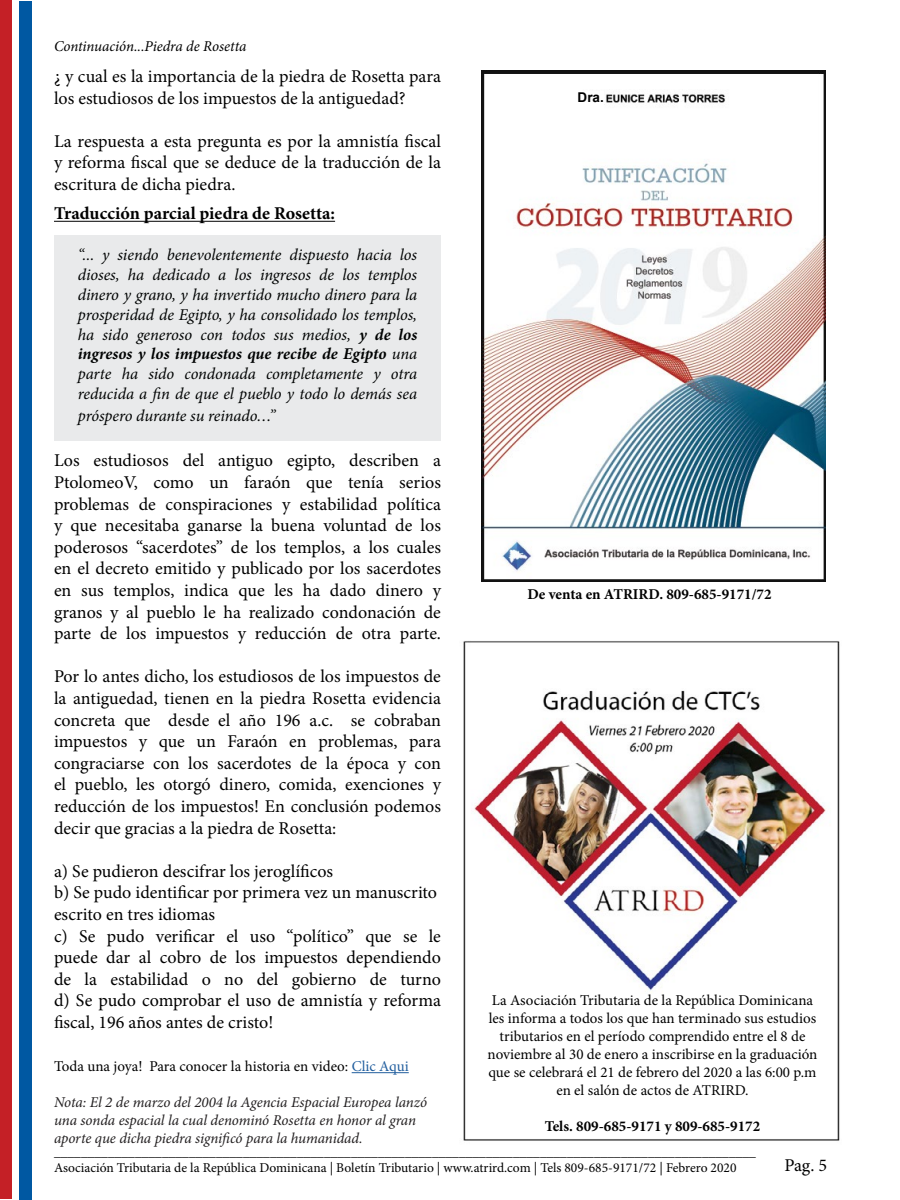
<style>
.page{position:relative;width:900px;height:1200px;background:#fff}
.page>*{position:absolute;margin:0;border:0;box-sizing:border-box;transform-origin:0 0}
.t1{font:18px/21.6px "Minion Pro";color:#000;text-align:justify}
.t2{font:700 18px "Minion Pro";color:#000}
.t3{font:italic 16.5px/19.8px "Minion Pro";letter-spacing:-.01em;color:#000;text-align:justify}
.t4{font:15px/18px "Minion Pro";color:#000;text-align:center}
.t5{font:italic 15px/18px "Minion Pro";letter-spacing:-.005em;color:#221f20}
.t6{font:700 15px "Minion Pro";color:#000}
.t7{font:italic 15px "Minion Pro";letter-spacing:-.005em;color:#000}
.t8{font:13.5px/16.2px "Minion Pro";color:#000}
.t9{font:700 13.5px "Arial";color:#000}
.s1{font-weight:700}
.s2{color:#215e9e}
</style>
<div class="page">
<div style="left:0;top:0;width:12px;height:1198px;background:#c42026"></div>
<div style="left:19px;top:1px;width:12px;height:1198px;background:#0058a2"></div>
<hr style="left:54px;top:221px;width:281px;height:1px;background:#000">
<div style="left:54px;top:235px;width:387px;height:206px;background:#e9eaeb"></div>
<hr style="left:352px;top:1072px;width:57px;height:1px;background:#215e9e">
<img style="left:463px;top:641px;width:377px;height:500px">
<div style="left:479px;top:994px;width:347px;height:144px;background:#fff"></div>
<img style="left:482px;top:70px;width:343px;height:511px">
<div style="left:558px;top:92px;width:45px;height:31px;background:#fff"></div>
<p class="t7" style="left:54px;top:36px;width:194px">Continuación...Piedra de Rosetta</p>
<p class="t1" style="left:54px;top:66px;width:388px">¿ y cual es la importancia de la piedra de Rosetta para los estudiosos de los impuestos de la antiguedad?</p>
<p class="t1" style="left:54px;top:130px;width:389px">La respuesta a esta pregunta es por la amnistía fiscal y reforma fiscal que se deduce de la traducción de la escritura de dicha piedra.</p>
<p class="t2" style="left:54px;top:201px;width:283px">Traducción parcial piedra de Rosetta:</p>
<p class="t3" style="left:78px;top:245px;width:341px">“... y siendo benevolentemente dispuesto hacia los dioses, ha dedicado a los ingresos de los templos dinero y grano, y ha invertido mucho dinero para la prosperidad de Egipto, y ha consolidado los templos, ha sido generoso con todos sus medios, <span class="s1">y de los ingresos y los impuestos que recibe de Egipto</span> una parte ha sido condonada completamente y otra reducida a fin de que el pueblo y todo lo demás sea</p>
<p class="t3" style="left:78px;top:405px;width:199px">próspero durante su reinado…”</p>
<p class="t1" style="left:54px;top:450px;width:389px">Los estudiosos del antiguo egipto, describen a PtolomeoV, como un faraón que tenía serios problemas de conspiraciones y estabilidad política y que necesitaba ganarse la buena voluntad de los poderosos “sacerdotes” de los templos, a los cuales en el decreto emitido y publicado por los sacerdotes en sus templos, indica que les ha dado dinero y granos y al pueblo le ha realizado condonación de parte de los impuestos y reducción de otra parte.</p>
<p class="t1" style="left:54px;top:666px;width:389px">Por lo antes dicho, los estudiosos de los impuestos de la antiguedad, tienen en la piedra Rosetta evidencia concreta que desde el año 196 a.c. se cobraban impuestos y que un Faraón en problemas, para congraciarse con los sacerdotes de la época y con el pueblo, les otorgó dinero, comida, exenciones y reducción de los impuestos! En conclusión podemos decir que gracias a la piedra de Rosetta:</p>
<p class="t1" style="left:54px;top:860px;width:389px;text-align:left">a) Se pudieron descifrar los jeroglíficos<br>b) Se pudo identificar por primera vez un manuscrito escrito en tres idiomas<br>c) Se pudo verificar el uso “político” que se le puede dar al cobro de los impuestos dependiendo de la estabilidad o no del gobierno de turno d) Se pudo comprobar el uso de amnistía y reforma fiscal, 196 años antes de cristo!</p>
<p class="t4" style="left:54px;top:1057px;width:356px">Toda una joya! Para conocer la historia en video: <span class="s2">Clic Aqui</span></p>
<p class="t5" style="left:54px;top:1093px;width:375px">Nota: El 2 de marzo del 2004 la Agencia Espacial Europea lanzó una sonda espacial la cual denominó Rosetta en honor al gran aporte que dicha piedra significó para la humanidad.</p>
<p class="t9" style="left:578px;top:89px;width:28px">Dra.</p>
<p class="t6" style="left:527px;top:583px;width:246px">De venta en ATRIRD. 809-685-9171/72</p>
<p class="t4" style="left:488px;top:991px;width:331px">La Asociación Tributaria de la República Dominicana les informa a todos los que han terminado sus estudios tributarios en el período comprendido entre el 8 de noviembre al 30 de enero a inscribirse en la graduación que se celebrará el 21 de febrero del 2020 a las 6:00 p.m en el salón de actos de ATRIRD.</p>
<p class="t6" style="left:545px;top:1115px;width:217px">Tels. 809-685-9171 y 809-685-9172</p>
<p class="t8" style="left:54px;top:1143px;width:703px">________________________________________________________________________________________________________<br>Asociación Tributaria de la República Dominicana | Boletín Tributario | www.atrird.com | Tels 809-685-9171/72 | Febrero 2020</p>
<p class="t1" style="left:784px;top:1155px;width:44px">Pag. 5</p>
</div>
